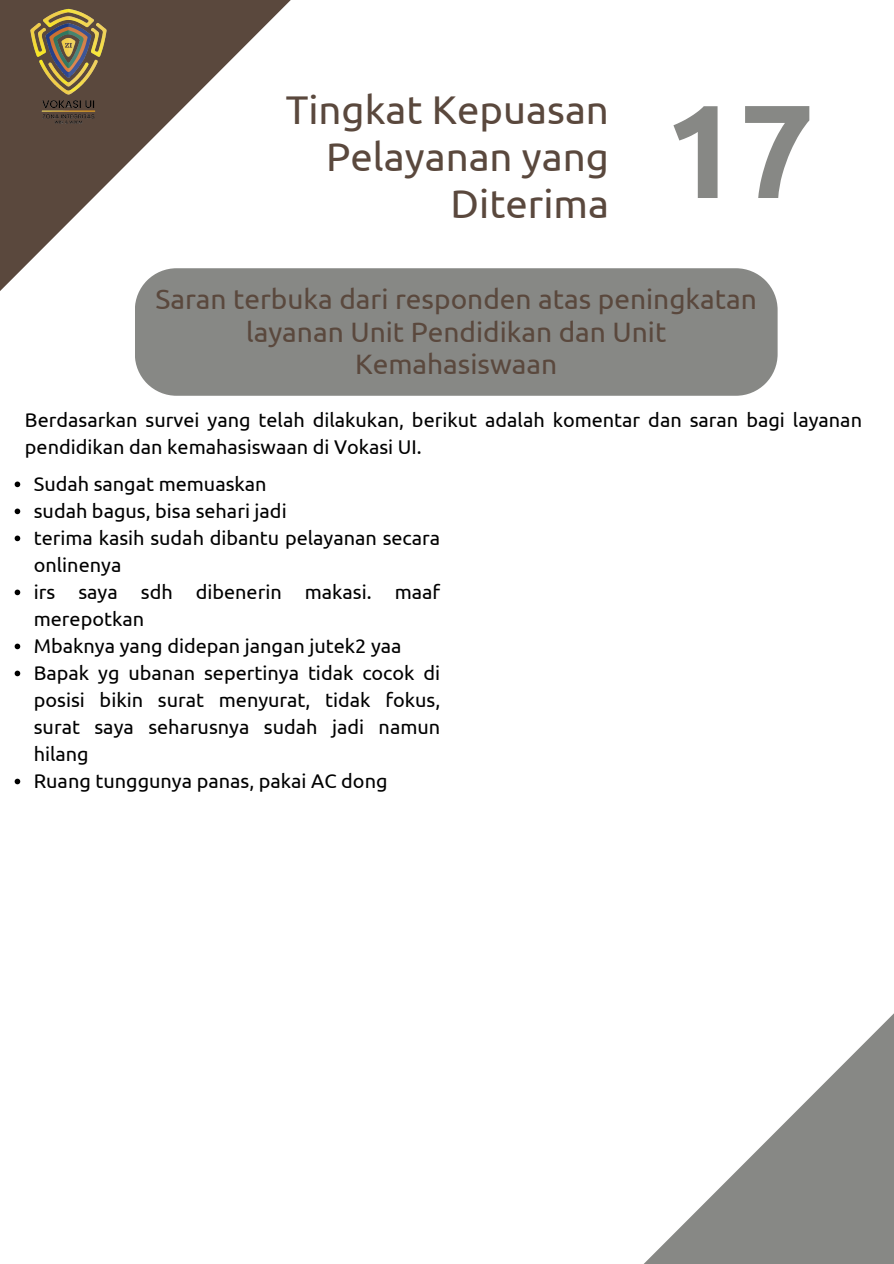
<style>
.page{position:relative;width:894px;height:1264px;background:#fff}
.page>*{position:absolute;margin:0;border:0;box-sizing:border-box;transform-origin:0 0}
.t1{font:700 132.3px "Ubuntu";color:#878885}
.t2{font:40.05px/47.2px "Ubuntu";color:#5a483d;text-align:right}
.t3{font:28.05px/32.7px "Ubuntu";color:#5a483d;text-align:center}
.t4{font:19.8px/27px "Ubuntu";color:#000}
</style>
<div class="page">
<svg style="left:0;top:0;width:291px;height:291px"></svg>
<img style="left:0;top:0;width:135px;height:135px">
<div style="left:135px;top:268px;width:642px;height:128px;background:#878885"></div>
<svg style="left:645px;top:1014px;width:248px;height:249px"></svg>
<svg style="left:15px;top:481px;width:5px;height:6px"></svg>
<svg style="left:15px;top:508px;width:5px;height:6px"></svg>
<svg style="left:15px;top:535px;width:5px;height:6px"></svg>
<svg style="left:15px;top:589px;width:5px;height:6px"></svg>
<svg style="left:15px;top:643px;width:5px;height:6px"></svg>
<svg style="left:15px;top:670px;width:5px;height:6px"></svg>
<svg style="left:15px;top:778px;width:5px;height:6px"></svg>
<p class="t2" style="left:285px;top:85px;width:324px">Tingkat Kepuasan<br>Pelayanan yang<br>Diterima</p>
<h2 class="t1" style="left:664px;top:75px;width:152px">17</h2>
<h1 class="t3" style="left:155px;top:282px;width:602px">Saran terbuka dari responden atas peningkatan layanan Unit Pendidikan dan Unit<br>Kemahasiswaan</h1>
<p class="t4" style="left:25px;top:406px;width:838px">Berdasarkan survei yang telah dilakukan, berikut adalah komentar dan saran bagi layanan pendidikan dan kemahasiswaan di Vokasi UI.</p>
<p class="t4" style="left:34px;top:469px;width:234px">Sudah sangat memuaskan</p>
<p class="t4" style="left:34px;top:496px;width:254px">sudah bagus, bisa sehari jadi</p>
<p class="t4" style="left:34px;top:523px;width:408px">terima kasih sudah dibantu pelayanan secara onlinenya</p>
<p class="t4" style="left:34px;top:577px;width:408px">irs saya sdh dibenerin makasi. maaf merepotkan</p>
<p class="t4" style="left:34px;top:631px;width:369px">Mbaknya yang didepan jangan jutek2 yaa</p>
<p class="t4" style="left:34px;top:658px;width:408px;text-align:justify">Bapak yg ubanan sepertinya tidak cocok di posisi bikin surat menyurat, tidak fokus, surat saya seharusnya sudah jadi namun hilang</p>
<p class="t4" style="left:34px;top:766px;width:355px">Ruang tunggunya panas, pakai AC dong</p>
</div>
